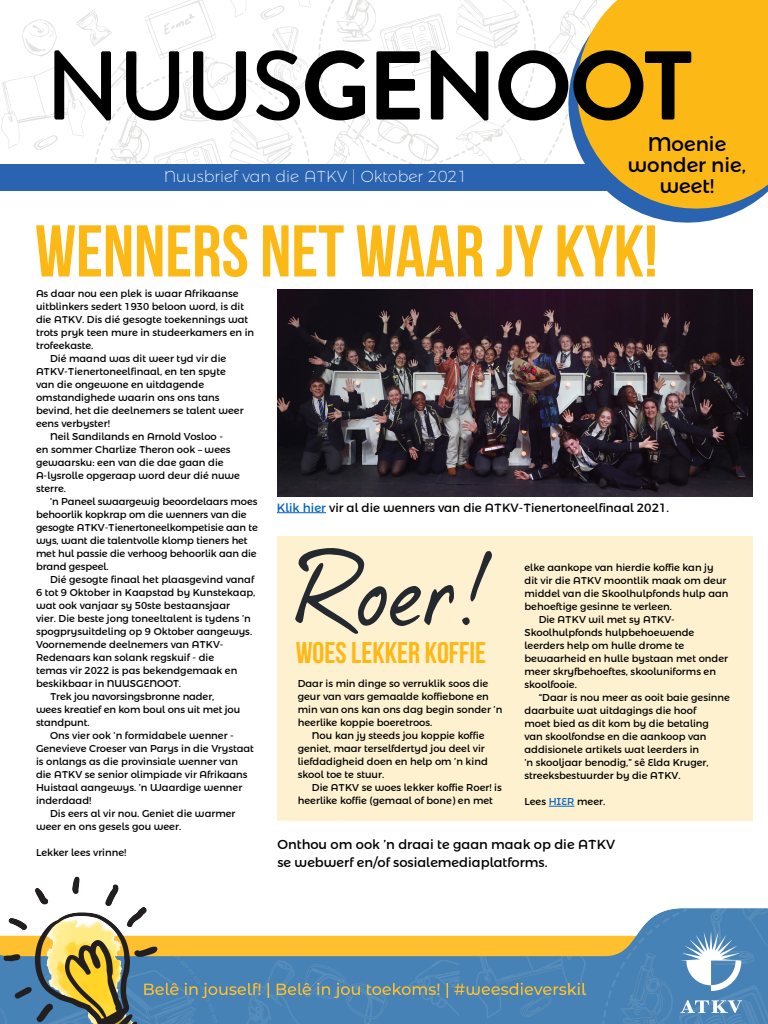
<style>
.page{position:relative;width:768px;height:1024px;background:#fff}
.page>*{position:absolute;margin:0;border:0;box-sizing:border-box;transform-origin:0 0}
.t1{font:700 97.4px "Brandon Grotesque";letter-spacing:-.03em;color:#000}
.t2{font:95.1px "dear Joe 5 CASUAL P";color:#242930}
.Body_teks{font:700 73px "Bebas Neue";color:#fcb814}
.t3{font:700 29.9px "Bebas Neue";color:#fcb814}
.t4{font:20px/21px "Montserrat Alternates";color:#000;text-align:center}
.t5{font:200 16px "Montserrat Alternates";color:#fff}
.t6{font:13.1px/17.6px "Montserrat Alternates";color:#000}
.Body_teks-2{font:12px "Montserrat Alternates";color:#000}
.Body_teks-3{font:10px/13px "Montserrat Alternates";color:#000}
.s1{font-weight:500}
.s2{font-family:"Roboto";font-weight:100;font-size:20px}
.s3{color:#0563c1}
</style>
<div class="page">
<svg style="left:1px;top:0;width:208px;height:164px"></svg>
<svg style="left:209px;top:0;width:343px;height:164px"></svg>
<svg style="left:548px;top:0;width:5px;height:64px"></svg>
<div style="left:0;top:164px;width:768px;height:27px;background:#2a63af"></div>
<svg style="left:561px;top:0;width:207px;height:223px;fill:#fcb814"></svg>
<img style="left:0;top:876px;width:768px;height:148px">
<div style="left:277px;top:536px;width:476px;height:284px;background:#fef1d0"></div>
<img style="left:277px;top:289px;width:476px;height:207px">
<svg style="left:549px;top:806px;width:26px;height:1px"></svg>
<hr style="left:277px;top:512px;width:49px;height:1px;background:#0563c1">
<p class="t1" style="left:45px;top:18px;width:649px"><span class="s1">NUUS</span>GENOOT</p>
<p class="t4" style="left:628px;top:134px;width:120px">Moenie wonder nie, weet!</p>
<p class="t5" style="left:164px;top:167px;width:305px">Nuusbrief van die ATKV <span class="s2">l</span> Oktober 2021</p>
<p class="Body_teks" style="left:35px;top:211px;width:624px">WENNERS NET WAAR JY KYK!</p>
<p class="Body_teks-3" style="left:36px;top:287px;width:220px">As daar nou een plek is waar Afrikaanse uitblinkers sedert 1930 beloon word, is dit die ATKV. Dis dié gesogte toekennings wat trots pryk teen mure in studeerkamers en in trofeekaste.</p>
<p class="Body_teks-3" style="left:36px;top:352px;width:209px;text-indent:14px">Dié maand was dit weer tyd vir die<br>ATKV-Tienertoneelfinaal, en ten spyte van die ongewone en uitdagende omstandighede waarin ons ons tans bevind, het die deelnemers se talent weer eens verbyster!</p>
<p class="Body_teks-3" style="left:36px;top:430px;width:206px;text-indent:14px">Neil Sandilands en Arnold Vosloo -<br>en sommer Charlize Theron ook – wees gewaarsku: een van die dae gaan die<br>A-lysrolle opgeraap word deur dié nuwe sterre.</p>
<p class="Body_teks-3" style="left:36px;top:495px;width:223px;text-indent:14px">’n Paneel swaargewig beoordelaars moes behoorlik kopkrap om die wenners van die gesogte ATKV-Tienertoneelkompetisie aan te wys, want die talentvolle klomp tieners het met hul passie die verhoog behoorlik aan die brand gespeel.</p>
<p class="Body_teks-3" style="left:36px;top:573px;width:221px;text-indent:14px">Dié gesogte finaal het plaasgevind vanaf 6 tot 9 Oktober in Kaapstad by Kunstekaap, wat ook vanjaar sy 50ste bestaansjaar<br>vier. Die beste jong toneeltalent is tydens ’n spogprysuitdeling op 9 Oktober aangewys.</p>
<p class="Body_teks-3" style="left:36px;top:638px;width:203px">Voornemende deelnemers van ATKV-Redenaars kan solank regskuif - die temas vir 2022 is pas bekendgemaak en beskikbaar in NUUSGENOOT.</p>
<p class="Body_teks-3" style="left:36px;top:690px;width:206px;text-indent:14px">Trek jou navorsingsbronne nader, wees kreatief en kom boul ons uit met jou standpunt.</p>
<p class="Body_teks-3" style="left:36px;top:729px;width:220px;text-indent:14px">Ons vier ook ’n formidabele wenner - Genevieve Croeser van Parys in die Vrystaat is onlangs as die provinsiale wenner van die ATKV se senior olimpiade vir Afrikaans Huistaal aangewys. ’n Waardige wenner inderdaad!</p>
<p class="Body_teks-3" style="left:36px;top:807px;width:201px;text-indent:14px">Dis eers al vir nou. Geniet die warmer weer en ons gesels gou weer.</p>
<p class="Body_teks-3" style="left:36px;top:846px;width:92px">Lekker lees vrinne!</p>
<p class="t6" style="left:277px;top:836px;width:339px">Onthou om ook ’n draai te gaan maak op die ATKV se webwerf en/of sosialemediaplatforms.</p>
<p class="Body_teks-2" style="left:277px;top:500px;width:394px"><span class="s3">Klik hier</span> vir al die wenners van die ATKV-Tienertoneelfinaal 2021.</p>
<p class="t2" style="left:291px;top:534px;width:198px">Roer!</p>
<p class="t3" style="left:296px;top:636px;width:192px">WOES LEKKER KOFFIE</p>
<p class="Body_teks-3" style="left:525px;top:561px;width:205px">elke aankope van hierdie koffie kan jy dit vir die ATKV moontlik maak om deur middel van die Skoolhulpfonds hulp aan behoeftige gesinne te verleen.</p>
<p class="Body_teks-3" style="left:525px;top:613px;width:205px;text-indent:14px">Die ATKV wil met sy ATKV-<br>Skoolhulpfonds hulpbehoewende leerders help om hulle drome te bewaarheid en hulle bystaan met onder meer skryfbehoeftes, skooluniforms en skoolfooie.</p>
<p class="Body_teks-3" style="left:525px;top:691px;width:207px;text-indent:14px">“Daar is nou meer as ooit baie gesinne daarbuite wat uitdagings die hoof<br>moet bied as dit kom by die betaling<br>van skoolfondse en die aankoop van addisionele artikels wat leerders in<br>’n skooljaar benodig,” sê Elda Kruger, streeksbestuurder by die ATKV.</p>
<p class="Body_teks-3" style="left:525px;top:795px;width:82px">Lees <span class="s3">HIER</span> meer.</p>
<p class="Body_teks-3" style="left:298px;top:677px;width:206px">Daar is min dinge so verruklik soos die geur van vars gemaalde koffiebone en min van ons kan ons dag begin sonder ’n heerlike koppie boeretroos.</p>
<p class="Body_teks-3" style="left:298px;top:729px;width:192px;text-indent:14px">Nou kan jy steeds jou koppie koffie geniet, maar terselfdertyd jou deel vir liefdadigheid doen en help om ’n kind skool toe te stuur.</p>
<p class="Body_teks-3" style="left:298px;top:781px;width:205px;text-indent:14px">Die ATKV se woes lekker koffie Roer! is heerlike koffie (gemaal of bone) en met</p>
</div>
